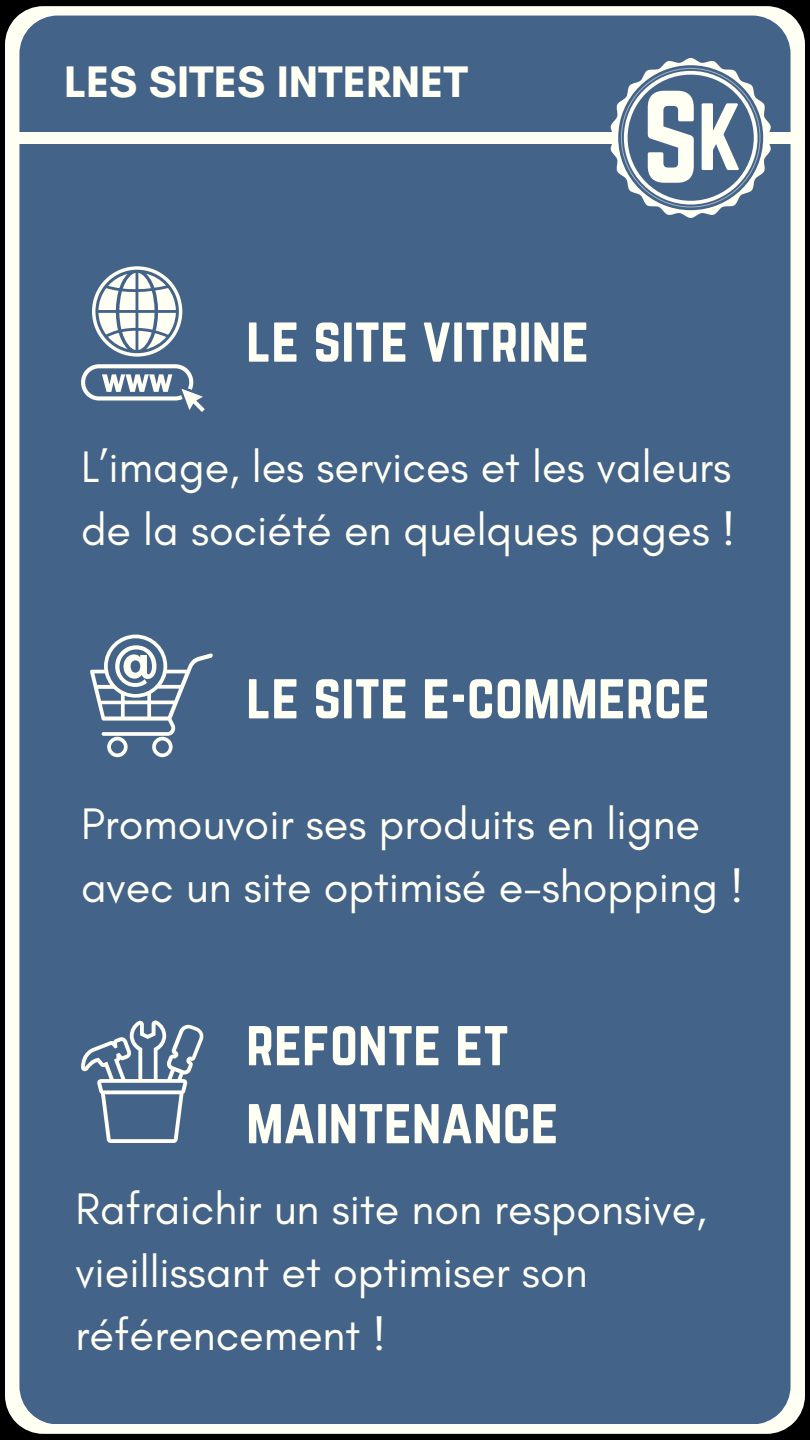
<style>
.page{position:relative;width:810px;height:1440px;background:#000}
.page>*{position:absolute;margin:0;border:0;box-sizing:border-box;transform-origin:0 0}
.t1{font:115px "Norwester";color:#fffff3}
.t2{font:83.4px "Norwester";color:#fffff3}
.t3{font:56px/78px "Norwester";color:#fffff3}
.t4{font:45px/63px "Glacial Indifference";color:#fffff3}
.t5{font:700 45px "Glacial Indifference";color:#fffff3}
</style>
<div class="page">
<div style="left:5px;top:6px;width:800px;height:1428px;background:#fffff3"></div>
<div style="left:19px;top:16px;width:772px;height:1408px;background:#446389"></div>
<div style="left:5px;top:132px;width:792px;height:12px;background:#fffff3"></div>
<svg style="left:611px;top:58px;width:160px;height:160px;background:#657f9c"></svg>
<svg style="left:92px;top:266px;width:90px;height:91px;background:#a7b5c1"></svg>
<svg style="left:81px;top:364px;width:124px;height:48px;background:#8296ac"></svg>
<svg style="left:81px;top:635px;width:132px;height:122px;background:#6f86a1"></svg>
<svg style="left:81px;top:1021px;width:123px;height:122px;background:#6a839f"></svg>
<p class="t5" style="left:64px;top:54px;width:406px">LES SITES INTERNET</p>
<p class="t3" style="left:246px;top:300px;width:344px">le site vitrine</p>
<p class="t1" style="left:642px;top:68px;width:59px">S</p>
<p class="t2" style="left:697px;top:87px;width:46px">K</p>
<p class="t4" style="left:81px;top:435px;width:656px">L’image, les services et les valeurs de la société en quelques pages !</p>
<p class="t3" style="left:246px;top:657px;width:465px">le site e-commerce</p>
<p class="t4" style="left:81px;top:791px;width:664px">Promouvoir ses produits en ligne avec un site optimisé e-shopping !</p>
<p class="t3" style="left:246px;top:1004px;width:314px">refonte et maintenance</p>
<p class="t4" style="left:76px;top:1176px;width:633px">Rafraichir un site non responsive, vieillissant et optimiser son référencement !</p>
</div>
